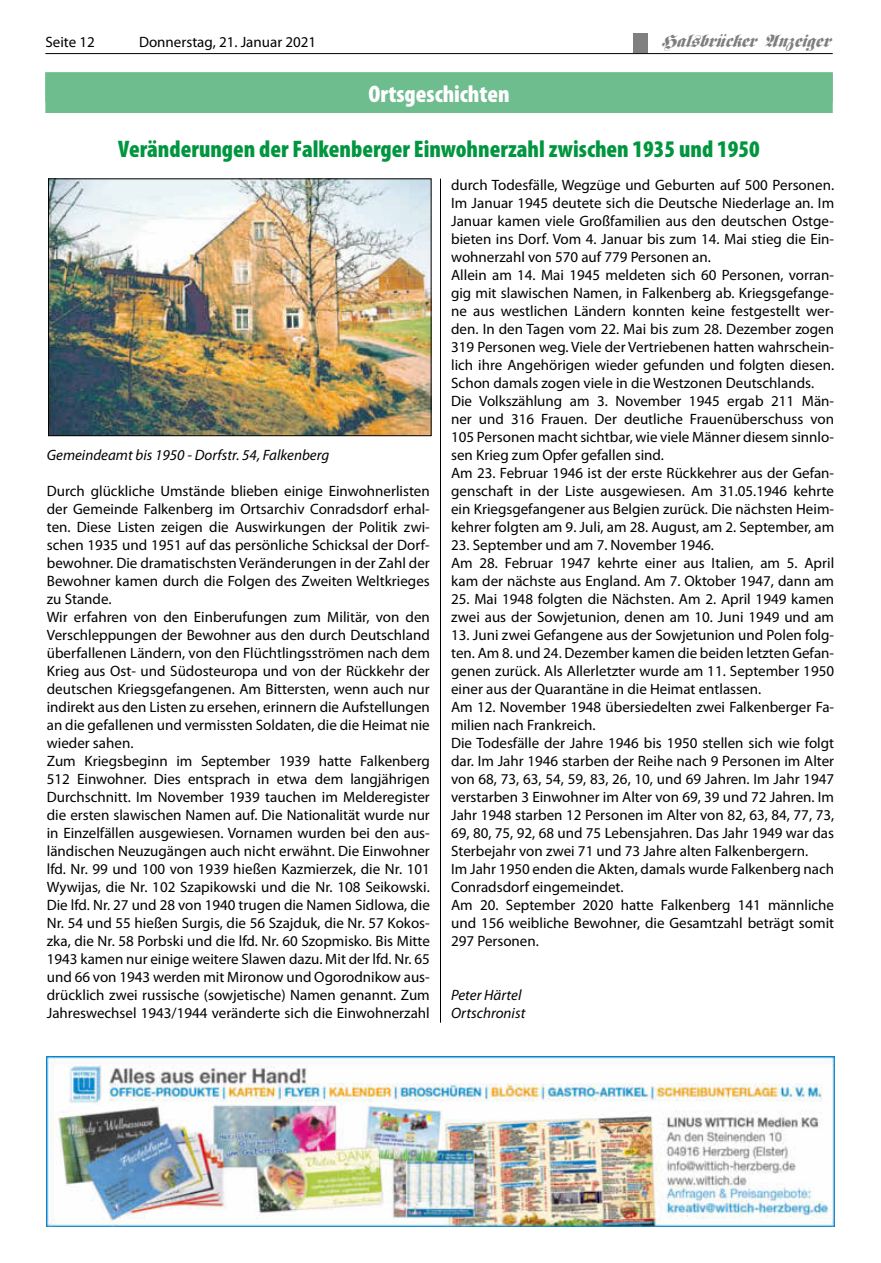
<style>
.page{position:relative;width:881px;height:1263px;background:#fff}
.page>*{position:absolute;margin:0;border:0;box-sizing:border-box;transform-origin:0 0}
.t1{font:900 condensed 24px "Myriad Pro";color:#00963f}
.t2{font:900 condensed 24px "Myriad Pro";color:#fff}
.t3{font:18px "TT3 A15 OI00";letter-spacing:-.005em;color:#7f7f7f}
.t4{font:15px/18px "Myriad Pro Regular 12";color:#000}
.t5{font:italic 15px/18px "Myriad Pro";color:#000}
.t6{font:13.5px "Helvetica";letter-spacing:-.005em;color:#000}
</style>
<div class="page">
<hr style="left:45px;top:53px;width:787px;height:1px;background:#000">
<div style="left:633px;top:33px;width:14px;height:20px;background:#808080"></div>
<hr style="left:440px;top:179px;width:1px;height:844px;background:#000">
<div style="left:45px;top:72px;width:787px;height:30px;background:#83c69e"></div>
<div style="left:45px;top:73px;width:787px;height:40px;background:#6dbd8e"></div>
<img style="left:50px;top:181px;width:379px;height:253px">
<div style="left:48px;top:179px;width:383px;height:257px;border:1px solid #000"></div>
<img style="left:47px;top:1057px;width:786px;height:170px">
<p class="t6" style="left:225px;top:35px;width:100px">13. August 2008</p>
<p class="t3" style="left:660px;top:35px;width:170px">Halsbrücker Anzeiger</p>
<h1 class="t2" style="left:368px;top:79px;width:143px">Ortsgeschichten</h1>
<h1 class="t1" style="left:118px;top:133px;width:643px">Veränderungen der Falkenberger Einwohnerzahl zwischen 1935 und 1950</h1>
<p class="t4" style="left:45px;top:33px;width:51px">Seite 12</p>
<p class="t4" style="left:139px;top:33px;width:179px">Donnerstag, 21. Januar 2021</p>
<p class="t5" style="left:47px;top:446px;width:284px">Gemeindeamt bis 1950 - Dorfstr. 54, Falkenberg</p>
<p class="t4" style="left:47px;top:482px;width:384px">Durch glückliche Umstände blieben einige Einwohnerlisten der Gemeinde Falkenberg im Ortsarchiv Conradsdorf erhal&shy;ten. Diese Listen zeigen die Auswirkungen der Politik zwi&shy;schen 1935 und 1951 auf das persönliche Schicksal der Dorf&shy;bewohner. Die dramatischsten Veränderungen in der Zahl der Bewohner kamen durch die Folgen des Zweiten Weltkrieges zu Stande.<br>Wir erfahren von den Einberufungen zum Militär, von den Verschleppungen der Bewohner aus den durch Deutschland überfallenen Ländern, von den Flüchtlingsströmen nach dem Krieg aus Ost- und Südosteuropa und von der Rückkehr der deutschen Kriegsgefangenen. Am Bittersten, wenn auch nur indirekt aus den Listen zu ersehen, erinnern die Aufstellungen an die gefallenen und vermissten Soldaten, die die Heimat nie wieder sahen.<br>Zum Kriegsbeginn im September 1939 hatte Falkenberg 512 Einwohner. Dies entsprach in etwa dem langjährigen Durchschnitt. Im November 1939 tauchen im Melderegister die ersten slawischen Namen auf. Die Nationalität wurde nur in Einzelfällen ausgewiesen. Vornamen wurden bei den aus&shy;ländischen Neuzugängen auch nicht erwähnt. Die Einwohner lfd. Nr. 99 und 100 von 1939 hießen Kazmierzek, die Nr. 101<br>Wywijas, die Nr. 102 Szapikowski und die Nr. 108 Seikowski.<br>Die lfd. Nr. 27 und 28 von 1940 trugen die Namen Sidlowa, die Nr. 54 und 55 hießen Surgis, die 56 Szajduk, die Nr. 57 Kokos&shy;zka, die Nr. 58 Porbski und die lfd. Nr. 60 Szopmisko. Bis Mitte 1943 kamen nur einige weitere Slawen dazu. Mit der lfd. Nr. 65 und 66 von 1943 werden mit Mironow und Ogorodnikow aus&shy;drücklich zwei russische (sowjetische) Namen genannt. Zum Jahreswechsel 1943/1944 veränderte sich die Einwohnerzahl</p>
<p class="t4" style="left:451px;top:176px;width:384px">durch Todesfälle, Wegzüge und Geburten auf 500 Personen.<br>Im Januar 1945 deutete sich die Deutsche Niederlage an. Im Januar kamen viele Großfamilien aus den deutschen Ostge&shy;bieten ins Dorf. Vom 4. Januar bis zum 14. Mai stieg die Ein&shy;wohnerzahl von 570 auf 779 Personen an.<br>Allein am 14. Mai 1945 meldeten sich 60 Personen, vorran&shy;gig mit slawischen Namen, in Falkenberg ab. Kriegsgefange&shy;ne aus westlichen Ländern konnten keine festgestellt wer&shy;den. In den Tagen vom 22. Mai bis zum 28. Dezember zogen 319 Personen weg. Viele der Vertriebenen hatten wahrschein&shy;lich ihre Angehörigen wieder gefunden und folgten diesen.<br>Schon damals zogen viele in die Westzonen Deutschlands.<br>Die Volkszählung am 3. November 1945 ergab 211 Män&shy;ner und 316 Frauen. Der deutliche Frauenüberschuss von 105 Personen macht sichtbar, wie viele Männer diesem sinnlo&shy;sen Krieg zum Opfer gefallen sind.<br>Am 23. Februar 1946 ist der erste Rückkehrer aus der Gefan&shy;genschaft in der Liste ausgewiesen. Am 31.05.1946 kehrte ein Kriegsgefangener aus Belgien zurück. Die nächsten Heim&shy;kehrer folgten am 9. Juli, am 28. August, am 2. September, am</p>
<p class="t4" style="left:451px;top:536px;width:384px">23. September und am 7. November 1946.<br>Am 28. Februar 1947 kehrte einer aus Italien, am 5. April kam der nächste aus England. Am 7. Oktober 1947, dann am</p>
<p class="t4" style="left:451px;top:590px;width:384px">25. Mai 1948 folgten die Nächsten. Am 2. April 1949 kamen zwei aus der Sowjetunion, denen am 10. Juni 1949 und am</p>
<p class="t4" style="left:451px;top:626px;width:384px">13. Juni zwei Gefangene aus der Sowjetunion und Polen folg&shy;ten. Am 8. und 24. Dezember kamen die beiden letzten Gefan&shy;genen zurück. Als Allerletzter wurde am 11. September 1950 einer aus der Quarantäne in die Heimat entlassen.<br>Am 12. November 1948 übersiedelten zwei Falkenberger Fa&shy;milien nach Frankreich.<br>Die Todesfälle der Jahre 1946 bis 1950 stellen sich wie folgt dar. Im Jahr 1946 starben der Reihe nach 9 Personen im Alter von 68, 73, 63, 54, 59, 83, 26, 10, und 69 Jahren. Im Jahr 1947 verstarben 3 Einwohner im Alter von 69, 39 und 72 Jahren. Im Jahr 1948 starben 12 Personen im Alter von 82, 63, 84, 77, 73, 69, 80, 75, 92, 68 und 75 Lebensjahren. Das Jahr 1949 war das Sterbejahr von zwei 71 und 73 Jahre alten Falkenbergern.<br>Im Jahr 1950 enden die Akten, damals wurde Falkenberg nach Conradsdorf eingemeindet.<br>Am 20. September 2020 hatte Falkenberg 141 männliche und 156 weibliche Bewohner, die Gesamtzahl beträgt somit 297 Personen.</p>
<p class="t5" style="left:451px;top:986px;width:76px">Peter Härtel<br>Ortschronist</p>
</div>
